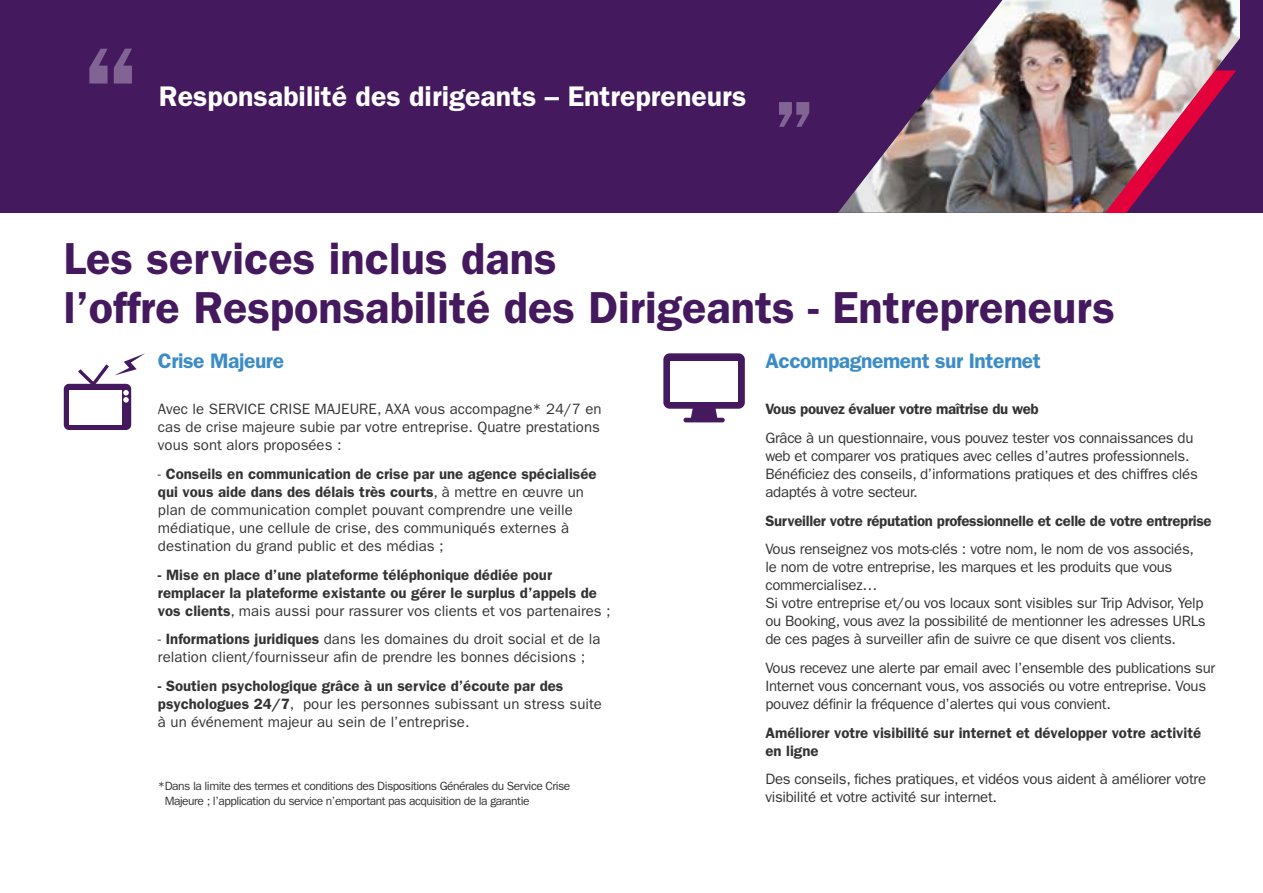
<style>
.page{position:relative;width:1263px;height:893px;background:#fff}
.page>*{position:absolute;margin:0;border:0;box-sizing:border-box;transform-origin:0 0}
.t1{font:600 124.5px "ITC Franklin Gothic Std";color:#816394}
.t2{font:600 88.5px "ITC Franklin Gothic Std";color:#816394}
.t3{font:600 45px/49.5px "ITC Franklin Gothic Std";color:#44195e}
.t4{font:600 28.5px "ITC Franklin Gothic Std";color:#fff}
.t5{font:600 21px "ITC Franklin Gothic Std";letter-spacing:-.02em;color:#0b70b8}
.t6{font:15px/18px "ITC Franklin Gothic Std";letter-spacing:-.02em;color:#000}
.t7{font:15px/18px "ITC Franklin Gothic Std";color:#000}
.t8{font:600 15px/18px "ITC Franklin Gothic Std";color:#000}
.t9{font:600 15px "ITC Franklin Gothic Std";letter-spacing:-.02em;color:#000}
.t10{font:12px/14.4px "ITC Franklin Gothic Std";letter-spacing:-.04em;color:#000}
.s1{font-weight:600}
.s2{font-weight:400}
</style>
<div class="page">
<svg style="left:663px;top:353px;width:82px;height:69px"></svg>
<div style="left:670px;top:361px;width:68px;height:41px;background:#fff"></div>
<div style="left:64px;top:384px;width:67px;height:46px;background:#44195e;border-radius:5px"></div>
<div style="left:70px;top:390px;width:52px;height:34px;background:#fff"></div>
<svg style="left:74px;top:353px;width:71px;height:50px"></svg>
<div style="left:0;top:0;width:1263px;height:213px;background:#44195e"></div>
<img style="left:838px;top:0;width:402px;height:213px">
<h1 class="t1" style="left:81px;top:18px;width:61px">“</h1>
<h3 class="t4" style="left:159px;top:79px;width:589px">Responsabilité des dirigeants – Entrepreneurs</h3>
<h2 class="t2" style="left:773px;top:80px;width:44px">”</h2>
<h3 class="t3" style="left:64px;top:233px;width:1052px">Les services inclus dans<br>l’offre Responsabilité des Dirigeants - Entrepreneurs</h3>
<h3 class="t5" style="left:158px;top:348px;width:127px">Crise Majeure</h3>
<p class="t6" style="left:158px;top:400px;width:445px;text-align:justify">Avec le SERVICE CRISE MAJEURE, AXA vous accompagne* 24/7 en cas de crise majeure subie par votre entreprise. Quatre prestations vous sont alors proposées :</p>
<p class="t7" style="left:158px;top:465px;width:440px">- <span class="s1">Conseils en communication de crise par une agence spécialisée qui vous aide dans des délais très courts</span>, à mettre en œuvre un plan de communication complet pouvant comprendre une veille médiatique, une cellule de crise, des communiqués externes à destination du grand public et des médias ;</p>
<p class="t8" style="left:158px;top:566px;width:454px">- Mise en place d’une plateforme téléphonique dédiée pour remplacer la plateforme existante ou gérer le surplus d’appels de vos clients<span class="s2">, mais aussi pour rassurer vos clients et vos partenaires ;</span></p>
<p class="t7" style="left:158px;top:630px;width:444px">- <span class="s1">Informations juridiques</span> dans les domaines du droit social et de la relation client/fournisseur afin de prendre les bonnes décisions ;</p>
<p class="t7" style="left:158px;top:677px;width:445px"><span class="s1">- Soutien psychologique grâce à un service d’écoute par des psychologues 24/7</span>, pour les personnes subissant un stress suite à un événement majeur au sein de l’entreprise.</p>
<h3 class="t5" style="left:765px;top:348px;width:277px">Accompagnement sur Internet</h3>
<p class="t9" style="left:765px;top:400px;width:275px">Vous pouvez évaluer votre maîtrise du web</p>
<p class="t6" style="left:765px;top:429px;width:434px">Grâce à un questionnaire, vous pouvez tester vos connaissances du web et comparer vos pratiques avec celles d’autres professionnels.<br>Bénéficiez des conseils, d’informations pratiques et des chiffres clés adaptés à votre secteur.</p>
<p class="t9" style="left:765px;top:512px;width:448px">Surveiller votre réputation professionnelle et celle de votre entreprise</p>
<p class="t6" style="left:765px;top:540px;width:442px">Vous renseignez vos mots-clés : votre nom, le nom de vos associés, le nom de votre entreprise, les marques et les produits que vous commercialisez…<br>Si votre entreprise et/ou vos locaux sont visibles sur Trip Advisor, Yelp ou Booking, vous avez la possibilité de mentionner les adresses URLs de ces pages à surveiller afin de suivre ce que disent vos clients.</p>
<p class="t6" style="left:765px;top:659px;width:451px">Vous recevez une alerte par email avec l’ensemble des publications sur<br>Internet vous concernant vous, vos associés ou votre entreprise. Vous pouvez définir la fréquence d’alertes qui vous convient.</p>
<p class="t8" style="left:765px;top:723px;width:437px">Améliorer votre visibilité sur internet et développer votre activité en ligne</p>
<p class="t6" style="left:765px;top:770px;width:442px">Des conseils, fiches pratiques, et vidéos vous aident à améliorer votre visibilité et votre activité sur internet.</p>
<p class="t10" style="left:165px;top:779px;width:407px;text-indent:-7px">*Dans la limite des termes et conditions des Dispositions Générales du Service Crise<br>Majeure ; l’application du service n’emportant pas acquisition de la garantie</p>
</div>
